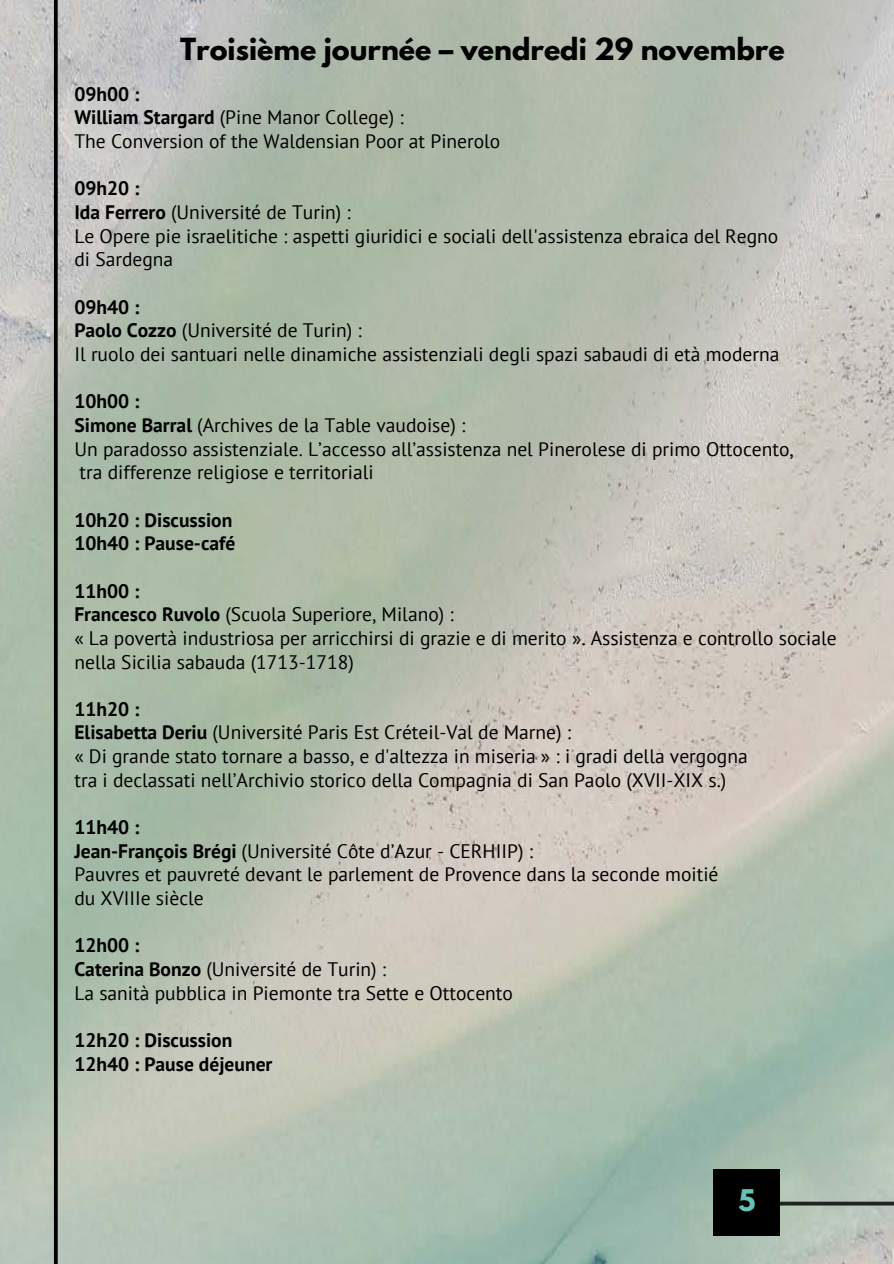
<style>
.page{position:relative;width:894px;height:1264px;background:#fff}
.page>*{position:absolute;margin:0;border:0;box-sizing:border-box;transform-origin:0 0}
.t1{font:700 27px "League Spartan";color:#000}
.t2{font:700 26.55px "League Spartan";color:#64c2b6}
.t3{font:19.5px/23.7px "PT Sans";color:#000}
.t4{font:700 19.5px/23.7px "PT Sans";color:#000}
.s1{font-weight:700}
</style>
<div class="page">
<img style="left:0;top:0;width:893px;height:1263px">
<svg style="left:41px;top:0;width:30px;height:1263px;background:#a1aba0"></svg>
<svg style="left:779px;top:1188px;width:114px;height:30px;background:#a2afa4"></svg>
<div style="left:713px;top:1169px;width:66px;height:66px;background:#000"></div>
<h1 class="t1" style="left:180px;top:36px;width:606px">Troisième journée – vendredi 29 novembre</h1>
<p class="t3" style="left:74px;top:82px;width:427px"><span class="s1">09h00 :<br>William Stargard</span> (Pine Manor College) :<br>The Conversion of the Waldensian Poor at Pinerolo</p>
<p class="t3" style="left:74px;top:176px;width:705px"><span class="s1">09h20 :<br>Ida Ferrero</span> (Université de Turin) :<br>Le Opere pie israelitiche : aspetti giuridici e sociali dell'assistenza ebraica del Regno di Sardegna</p>
<p class="t3" style="left:74px;top:294px;width:706px"><span class="s1">09h40 :<br>Paolo Cozzo</span> (Université de Turin) :<br>Il ruolo dei santuari nelle dinamiche assistenziali degli spazi sabaudi di età moderna</p>
<p class="t3" style="left:74px;top:389px;width:720px"><span class="s1">10h00 :<br>Simone Barral</span> (Archives de la Table vaudoise) :<br>Un paradosso assistenziale. L’accesso all’assistenza nel Pinerolese di primo Ottocento, tra differenze religiose e territoriali</p>
<p class="t4" style="left:74px;top:507px;width:162px">10h20 : Discussion<br>10h40 : Pause-café</p>
<p class="t3" style="left:74px;top:578px;width:763px"><span class="s1">11h00 :<br>Francesco Ruvolo</span> (Scuola Superiore, Milano) :<br>« La povertà industriosa per arricchirsi di grazie e di merito ». Assistenza e controllo sociale nella Sicilia sabauda (1713-1718)</p>
<p class="t3" style="left:74px;top:696px;width:674px"><span class="s1">11h20 :<br>Elisabetta Deriu</span> (Université Paris Est Créteil-Val de Marne) :<br>« Di grande stato tornare a basso, e d'altezza in miseria » : i gradi della vergogna tra i declassati nell’Archivio storico della Compagnia di San Paolo (XVII-XIX s.)</p>
<p class="t3" style="left:74px;top:815px;width:645px"><span class="s1">11h40 :<br>Jean-François Brégi</span> (Université Côte d’Azur - CERHIIP) :<br>Pauvres et pauvreté devant le parlement de Provence dans la seconde moitié du XVIIIe siècle</p>
<p class="t3" style="left:74px;top:933px;width:440px"><span class="s1">12h00 :<br>Caterina Bonzo</span> (Université de Turin) :<br>La sanità pubblica in Piemonte tra Sette e Ottocento</p>
<p class="t4" style="left:74px;top:1027px;width:199px">12h20 : Discussion<br>12h40 : Pause déjeuner</p>
<h2 class="t2" style="left:738px;top:1186px;width:18px">5</h2>
</div>
